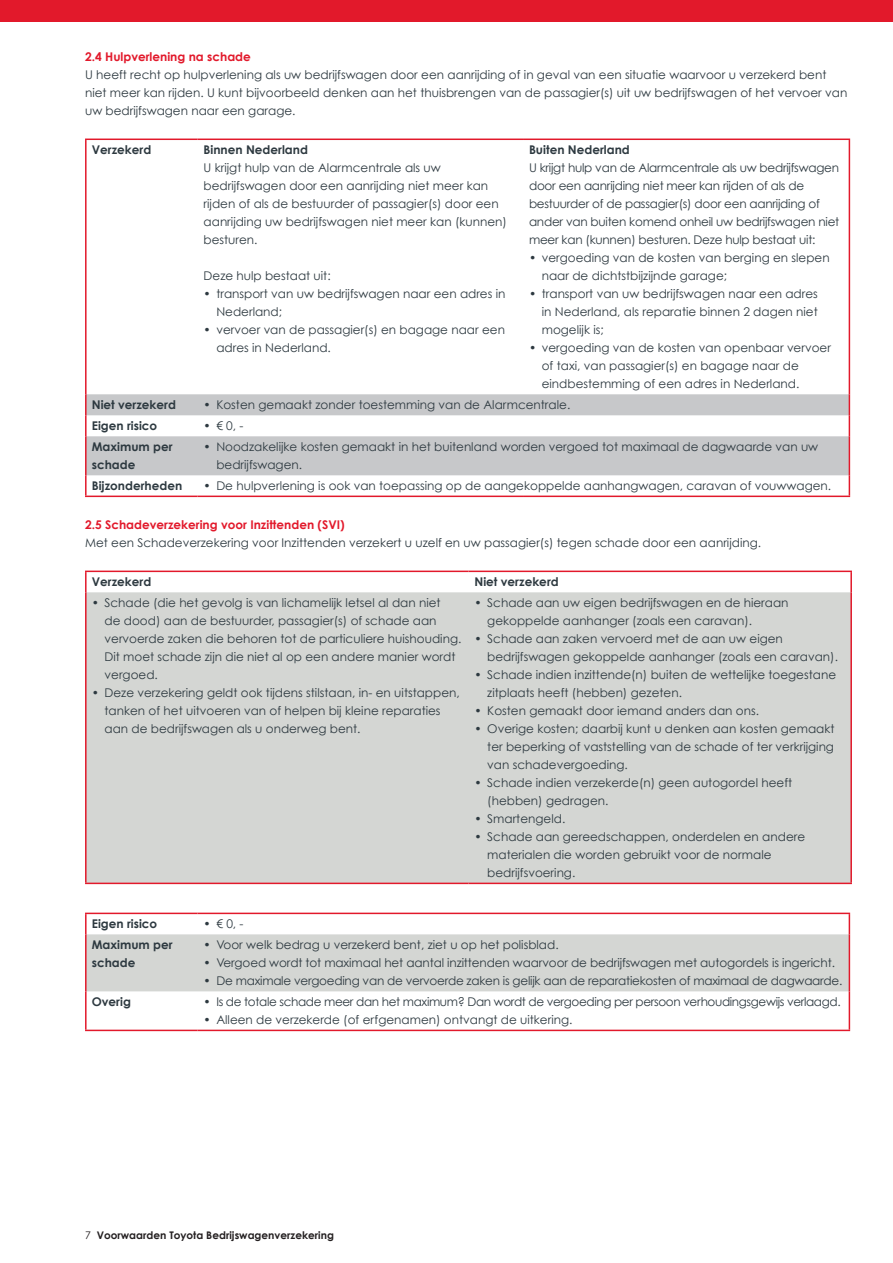
<style>
.page{position:relative;width:893px;height:1263px;background:#fff}
.page>*{position:absolute;margin:0;border:0;box-sizing:border-box;transform-origin:0 0}
.t1{font:12px/18px "Century Gothic";color:#2d3940}
.t2{font:12px/18px "Century Gothic";letter-spacing:-.02em;color:#2d3940}
.t3{font:700 12px/18px "Century Gothic";color:#2d3940}
.t4{font:12px "Century Gothic";letter-spacing:-.03em;color:#2d3940}
.t5{font:700 12px "Century Gothic";color:#e2192b}
.t6{font:700 10.5px "Century Gothic";color:#231f20}
.s1{font-weight:400}
</style>
<div class="page">
<div style="left:0;top:0;width:893px;height:21px;background:#e2192b"></div>
<svg style="left:87px;top:140px;width:762px;height:356px"></svg>
<svg style="left:87px;top:394px;width:762px;height:81px;fill:#c7c8ca"></svg>
<hr style="left:85px;top:139px;width:113px;height:1px;background:#e2192b">
<hr style="left:85px;top:140px;width:2px;height:254px;background:#e2192b">
<hr style="left:198px;top:139px;width:325px;height:1px;background:#e2192b">
<hr style="left:523px;top:139px;width:327px;height:1px;background:#e2192b">
<hr style="left:849px;top:140px;width:1px;height:254px;background:#e2192b">
<hr style="left:85px;top:394px;width:2px;height:21px;background:#e2192b">
<hr style="left:85px;top:415px;width:2px;height:21px;background:#e2192b">
<svg style="left:849px;top:394px;width:1px;height:42px"></svg>
<hr style="left:85px;top:436px;width:2px;height:39px;background:#e2192b">
<hr style="left:849px;top:436px;width:1px;height:39px;background:#e2192b">
<hr style="left:85px;top:475px;width:2px;height:21px;background:#e2192b">
<svg style="left:849px;top:475px;width:1px;height:21px"></svg>
<hr style="left:85px;top:496px;width:113px;height:1px;background:#e2192b">
<hr style="left:198px;top:496px;width:325px;height:1px;background:#e2192b">
<hr style="left:523px;top:496px;width:327px;height:1px;background:#e2192b">
<svg style="left:87px;top:572px;width:763px;height:1px"></svg>
<div style="left:87px;top:592px;width:763px;height:291px;background:#d4d6d3"></div>
<hr style="left:85px;top:571px;width:383px;height:1px;background:#e2192b">
<hr style="left:85px;top:572px;width:2px;height:20px;background:#e2192b">
<hr style="left:468px;top:571px;width:384px;height:1px;background:#e2192b">
<hr style="left:850px;top:572px;width:2px;height:20px;background:#e2192b">
<hr style="left:85px;top:592px;width:2px;height:291px;background:#e2192b">
<hr style="left:850px;top:592px;width:2px;height:291px;background:#e2192b">
<hr style="left:85px;top:883px;width:383px;height:1px;background:#e2192b">
<hr style="left:468px;top:883px;width:384px;height:1px;background:#e2192b">
<svg style="left:87px;top:991px;width:762px;height:39px"></svg>
<hr style="left:85px;top:913px;width:113px;height:1px;background:#e2192b">
<hr style="left:85px;top:914px;width:2px;height:20px;background:#e2192b">
<hr style="left:198px;top:913px;width:652px;height:1px;background:#e2192b">
<svg style="left:86px;top:914px;width:764px;height:77px"></svg>
<hr style="left:85px;top:934px;width:2px;height:57px;background:#e2192b">
<hr style="left:849px;top:934px;width:1px;height:57px;background:#e2192b">
<hr style="left:85px;top:991px;width:2px;height:39px;background:#e2192b">
<hr style="left:849px;top:991px;width:1px;height:39px;background:#e2192b">
<hr style="left:85px;top:1030px;width:113px;height:1px;background:#e2192b">
<hr style="left:198px;top:1030px;width:652px;height:1px;background:#e2192b">
<p class="t5" style="left:85px;top:49px;width:167px">2.4 Hulpverlening na schade</p>
<p class="t1" style="left:85px;top:65px;width:764px">U heeft recht op hulpverlening als uw bedrijfswagen door een aanrijding of in geval van een situatie waarvoor u verzekerd bent niet meer kan rijden. U kunt bijvoorbeeld denken aan het thuisbrengen van de passagier(s) uit uw bedrijfswagen of het vervoer van uw bedrijfswagen naar een garage.</p>
<p class="t3" style="left:92px;top:141px;width:61px">Verzekerd</p>
<p class="t3" style="left:204px;top:141px;width:106px">Binnen Nederland</p>
<p class="t1" style="left:204px;top:159px;width:305px">U krijgt hulp van de Alarmcentrale als uw bedrijfswagen door een aanrijding niet meer kan rijden of als de bestuurder of passagier(s) door een aanrijding uw bedrijfswagen niet meer kan (kunnen) besturen.</p>
<p class="t1" style="left:204px;top:267px;width:129px">Deze hulp bestaat uit:</p>
<p class="t1" style="left:216px;top:285px;width:291px;text-indent:-13px">• transport van uw bedrijfswagen naar een adres in<br>Nederland;</p>
<p class="t1" style="left:216px;top:321px;width:290px;text-indent:-13px">• vervoer van de passagier(s) en bagage naar een adres in Nederland.</p>
<p class="t3" style="left:529px;top:141px;width:102px">Buiten Nederland</p>
<p class="t2" style="left:529px;top:159px;width:312px">U krijgt hulp van de Alarmcentrale als uw bedrijfswagen door een aanrijding niet meer kan rijden of als de bestuurder of de passagier(s) door een aanrijding of ander van buiten komend onheil uw bedrijfswagen niet meer kan (kunnen) besturen. Deze hulp bestaat uit:</p>
<p class="t1" style="left:542px;top:249px;width:289px;text-indent:-13px">• vergoeding van de kosten van berging en slepen naar de dichtstbijzijnde garage;</p>
<p class="t1" style="left:542px;top:285px;width:278px;text-align:justify;text-indent:-13px">• transport van uw bedrijfswagen naar een adres in Nederland, als reparatie binnen 2 dagen niet mogelijk is;</p>
<p class="t1" style="left:542px;top:339px;width:291px;text-indent:-13px">• vergoeding van de kosten van openbaar vervoer of taxi, van passagier(s) en bagage naar de eindbestemming of een adres in Nederland.</p>
<p class="t3" style="left:92px;top:396px;width:86px">Niet verzekerd</p>
<p class="t1" style="left:204px;top:396px;width:368px">• Kosten gemaakt zonder toestemming van de Alarmcentrale.</p>
<p class="t3" style="left:92px;top:417px;width:67px">Eigen risico</p>
<p class="t1" style="left:204px;top:417px;width:42px">• € 0, -</p>
<p class="t3" style="left:92px;top:438px;width:82px">Maximum per schade</p>
<p class="t1" style="left:216px;top:438px;width:603px;text-indent:-13px">• Noodzakelijke kosten gemaakt in het buitenland worden vergoed tot maximaal de dagwaarde van uw bedrijfswagen.</p>
<p class="t3" style="left:92px;top:477px;width:92px">Bijzonderheden</p>
<p class="t1" style="left:204px;top:477px;width:629px">• De hulpverlening is ook van toepassing op de aangekoppelde aanhangwagen, caravan of vouwwagen.</p>
<p class="t5" style="left:85px;top:517px;width:261px">2.5 Schadeverzekering voor Inzittenden (SVI)</p>
<p class="t1" style="left:85px;top:533px;width:678px">Met een Schadeverzekering voor Inzittenden verzekert u uzelf en uw passagier(s) tegen schade door een aanrijding.</p>
<p class="t3" style="left:92px;top:573px;width:61px">Verzekerd</p>
<p class="t3" style="left:474px;top:573px;width:86px">Niet verzekerd</p>
<p class="t1" style="left:105px;top:594px;width:358px;text-indent:-13px">• Schade (die het gevolg is van lichamelijk letsel al dan niet<br>de dood) aan de bestuurder, passagier(s) of schade aan vervoerde zaken die behoren tot de particuliere huishouding.<br>Dit moet schade zijn die niet al op een andere manier wordt vergoed.</p>
<p class="t1" style="left:105px;top:684px;width:357px;text-indent:-13px">• Deze verzekering geldt ook tijdens stilstaan, in- en uitstappen, tanken of het uitvoeren van of helpen bij kleine reparaties aan de bedrijfswagen als u onderweg bent.</p>
<p class="t1" style="left:487px;top:594px;width:303px;text-indent:-13px">• Schade aan uw eigen bedrijfswagen en de hieraan gekoppelde aanhanger (zoals een caravan).</p>
<p class="t1" style="left:487px;top:630px;width:352px;text-indent:-13px">• Schade aan zaken vervoerd met de aan uw eigen bedrijfswagen gekoppelde aanhanger (zoals een caravan).</p>
<p class="t1" style="left:487px;top:666px;width:350px;text-indent:-13px">• Schade indien inzittende(n) buiten de wettelijke toegestane zitplaats heeft (hebben) gezeten.</p>
<p class="t1" style="left:474px;top:702px;width:286px">• Kosten gemaakt door iemand anders dan ons.</p>
<p class="t1" style="left:487px;top:720px;width:349px;text-align:justify;text-indent:-13px">• Overige kosten; daarbij kunt u denken aan kosten gemaakt ter beperking of vaststelling van de schade of ter verkrijging van schadevergoeding.</p>
<p class="t1" style="left:487px;top:774px;width:306px;text-indent:-13px">• Schade indien verzekerde(n) geen autogordel heeft (hebben) gedragen.</p>
<p class="t1" style="left:474px;top:810px;width:92px">• Smartengeld.</p>
<p class="t1" style="left:487px;top:828px;width:319px;text-indent:-13px">• Schade aan gereedschappen, onderdelen en andere materialen die worden gebruikt voor de normale bedrijfsvoering.</p>
<p class="t3" style="left:92px;top:915px;width:67px">Eigen risico</p>
<p class="t1" style="left:204px;top:915px;width:42px">• € 0, -</p>
<p class="t3" style="left:92px;top:936px;width:82px">Maximum per schade</p>
<p class="t1" style="left:204px;top:936px;width:357px">• Voor welk bedrag u verzekerd bent, ziet u op het polisblad.</p>
<p class="t1" style="left:204px;top:954px;width:633px">• Vergoed wordt tot maximaal het aantal inzittenden waarvoor de bedrijfswagen met autogordels is ingericht.</p>
<p class="t2" style="left:204px;top:972px;width:640px">• De maximale vergoeding van de vervoerde zaken is gelijk aan de reparatiekosten of maximaal de dagwaarde.</p>
<p class="t3" style="left:92px;top:993px;width:41px">Overig</p>
<p class="t4" style="left:204px;top:995px;width:639px">• Is de totale schade meer dan het maximum? Dan wordt de vergoeding per persoon verhoudingsgewijs verlaagd.</p>
<p class="t1" style="left:204px;top:1011px;width:370px">• Alleen de verzekerde (of erfgenamen) ontvangt de uitkering.</p>
<p class="t6" style="left:85px;top:1228px;width:250px"><span class="s1">7</span> Voorwaarden Toyota Bedrijswagenverzekering</p>
</div>
